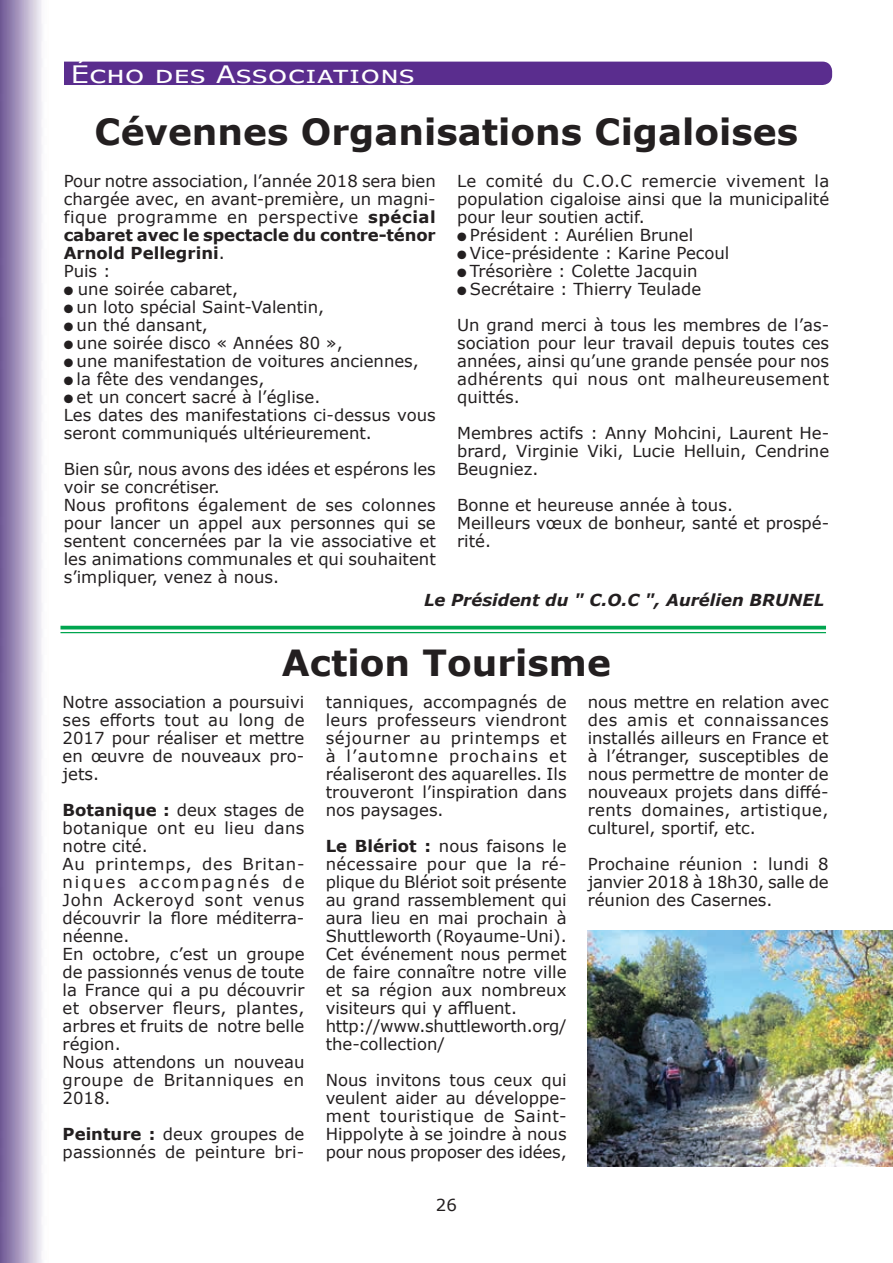
<style>
.page{position:relative;width:893px;height:1263px;background:#fff}
.page>*{position:absolute;margin:0;border:0;box-sizing:border-box;transform-origin:0 0}
.t1{font:700 36px "Verdana";color:#231f20}
.t2{font:24px "Verdana";color:#fff;scale:1.2 1}
.t3{font:16.5px/18px "Verdana";color:#231f20}
.t4{font:italic 700 16.5px "Verdana";color:#231f20}
.s1{font-weight:700}
</style>
<div class="page">
<div style="left:48px;top:62px;width:783px;height:22px;background:#5a2d8e;border-radius:9px"></div>
<div style="left:48px;top:62px;width:784px;height:23px;border:2px solid #5a2d8e;border-radius:9px"></div>
<div style="left:45px;top:58px;width:19px;height:38px;background:#fff"></div>
<img style="left:0;top:0;width:42px;height:1263px">
<hr style="left:60px;top:626px;width:766px;height:3px;background:#00a54f">
<hr style="left:60px;top:632px;width:766px;height:1px;background:#00a54f">
<img style="left:588px;top:930px;width:305px;height:236px">
<h2 class="t2" style="left:71px;top:58px;width:288px">Écho des Associations</h2>
<h1 class="t1" style="left:95px;top:107px;width:705px">Cévennes Organisations Cigaloises</h1>
<p class="t3" style="left:64px;top:172px;width:374px">Pour notre association, l’année 2018 sera bien chargée avec, en avant-première, un magni&shy;fique programme en perspective <span class="s1">spécial cabaret avec le spectacle du contre-ténor Arnold Pellegrini</span>.<br>Puis :</p>
<p class="t3" style="left:64px;top:280px;width:176px">● une soirée cabaret,</p>
<p class="t3" style="left:64px;top:298px;width:262px">● un loto spécial Saint-Valentin,</p>
<p class="t3" style="left:64px;top:316px;width:146px">● un thé dansant,</p>
<p class="t3" style="left:64px;top:334px;width:280px">● une soirée disco « Années 80 »,</p>
<p class="t3" style="left:64px;top:352px;width:357px">● une manifestation de voitures anciennes,</p>
<p class="t3" style="left:64px;top:370px;width:202px">● la fête des vendanges,</p>
<p class="t3" style="left:64px;top:388px;width:374px">● et un concert sacré à l’église.<br>Les dates des manifestations ci-dessus vous seront communiqués ultérieurement.</p>
<p class="t3" style="left:64px;top:460px;width:374px">Bien sûr, nous avons des idées et espérons les voir se concrétiser.<br>Nous profitons également de ses colonnes pour lancer un appel aux personnes qui se sentent concernées par la vie associative et les animations communales et qui souhaitent s’impliquer, venez à nous.</p>
<p class="t3" style="left:457px;top:172px;width:374px;text-align:justify">Le comité du C.O.C remercie vivement la population cigaloise ainsi que la municipalité pour leur soutien actif.</p>
<p class="t3" style="left:457px;top:226px;width:238px">● Président : Aurélien Brunel</p>
<p class="t3" style="left:457px;top:244px;width:274px">● Vice-présidente : Karine Pecoul</p>
<p class="t3" style="left:457px;top:262px;width:242px">● Trésorière : Colette Jacquin</p>
<p class="t3" style="left:457px;top:271px;width:374px;line-height:36px">● Secrétaire : Thierry Teulade<br>Un grand merci à tous les membres de l’as-</p>
<p class="t3" style="left:457px;top:334px;width:374px;text-align:justify">sociation pour leur travail depuis toutes ces années, ainsi qu’une grande pensée pour nos adhérents qui nous ont malheureusement quittés.</p>
<p class="t3" style="left:457px;top:424px;width:374px;text-align:justify">Membres actifs : Anny Mohcini, Laurent He&shy;brard, Virginie Viki, Lucie Helluin, Cendrine Beugniez.</p>
<p class="t3" style="left:457px;top:496px;width:374px">Bonne et heureuse année à tous.<br>Meilleurs vœux de bonheur, santé et prospé&shy;rité.</p>
<p class="t4" style="left:424px;top:589px;width:402px">Le Président du " C.O.C ", Aurélien BRUNEL</p>
<h1 class="t1" style="left:282px;top:637px;width:330px">Action Tourisme</h1>
<p class="t3" style="left:63px;top:693px;width:243px;text-align:justify">Notre association a poursuivi ses efforts tout au long de 2017 pour réaliser et mettre en œuvre de nouveaux pro&shy;jets.</p>
<p class="t3" style="left:63px;top:801px;width:243px"><span class="s1">Botanique :</span> deux stages de botanique ont eu lieu dans notre cité.<br>Au printemps, des Britan&shy;niques accompagnés de<br>John Ackeroyd sont venus découvrir la flore méditerra&shy;néenne.<br>En octobre, c’est un groupe de passionnés venus de toute la France qui a pu découvrir et observer fleurs, plantes, arbres et fruits de notre belle région.<br>Nous attendons un nouveau groupe de Britanniques en<br>2018.</p>
<p class="t3" style="left:63px;top:1125px;width:243px"><span class="s1">Peinture :</span> deux groupes de passionnés de peinture bri-</p>
<p class="t3" style="left:326px;top:693px;width:242px;text-align:justify">tanniques, accompagnés de leurs professeurs viendront séjourner au printemps et à l’automne prochains et réaliseront des aquarelles. Ils trouveront l’inspiration dans nos paysages.</p>
<p class="t3" style="left:326px;top:837px;width:243px"><span class="s1">Le Blériot :</span> nous faisons le nécessaire pour que la ré&shy;plique du Blériot soit présente au grand rassemblement qui aura lieu en mai prochain à<br>Shuttleworth (Royaume-Uni).<br>Cet événement nous permet de faire connaître notre ville et sa région aux nombreux visiteurs qui y affluent. http://www.shuttleworth.org/ the-collection/</p>
<p class="t3" style="left:326px;top:1071px;width:242px;text-align:justify">Nous invitons tous ceux qui veulent aider au développe&shy;ment touristique de Saint-Hippolyte à se joindre à nous pour nous proposer des idées,</p>
<p class="t3" style="left:588px;top:693px;width:242px;text-align:justify">nous mettre en relation avec des amis et connaissances installés ailleurs en France et à l’étranger, susceptibles de nous permettre de monter de nouveaux projets dans diffé&shy;rents domaines, artistique, culturel, sportif, etc.</p>
<p class="t3" style="left:588px;top:855px;width:242px;text-align:justify">Prochaine réunion : lundi 8 janvier 2018 à 18h30, salle de réunion des Casernes.</p>
<p class="t3" style="left:436px;top:1195px;width:22px">26</p>
</div>
